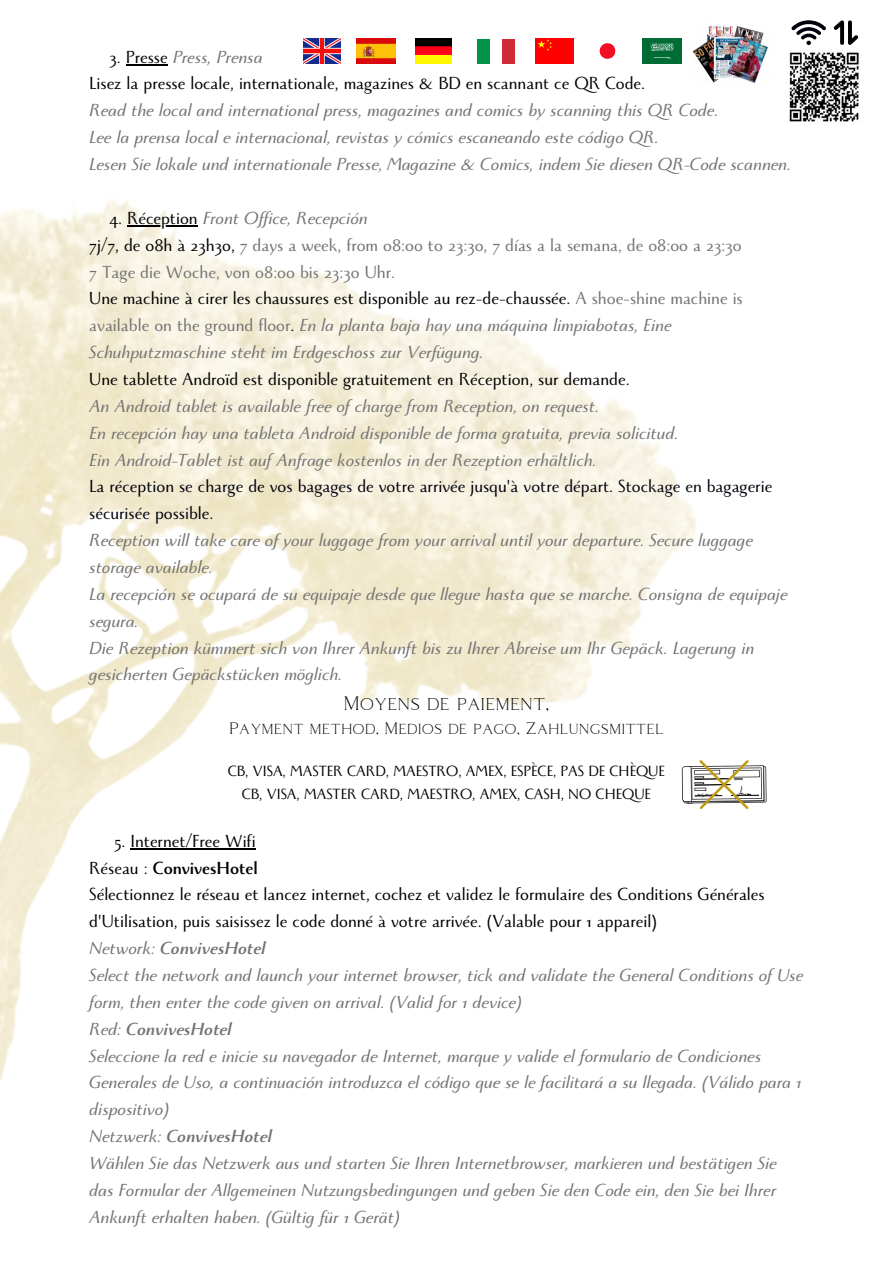
<style>
.page{position:relative;width:893px;height:1264px;background:#fff}
.page>*{position:absolute;margin:0;border:0;box-sizing:border-box;transform-origin:0 0}
.t1{font:italic 19.5px/26.8px "Monterchi";color:#737373}
.t2{font:19.5px/26.8px "Monterchi";color:#000}
.t3{font:19.5px "Monterchi";color:#737373}
.t4{font:19.5px/26.8px "Monterchi";color:#00000d}
.t5{font:italic 700 19.5px "Monterchi";color:#737373}
.t6{font:700 19.5px "Monterchi";color:#000}
.t7{font:19.5px "Coldiac";color:#000}
.t8{font:16.5px "Monterchi";color:#000}
.t9{font:16.5px "Coldiac";color:#000}
.s1{font-style:normal;color:#000}
.s2{color:#000}
.s3{font-style:normal}
.s4{font-weight:400}
</style>
<div class="page">
<img style="left:0;top:200px;width:696px;height:881px">
<hr style="left:126px;top:64px;width:42px;height:2px;background:#000">
<hr style="left:127px;top:225px;width:71px;height:2px;background:#000">
<hr style="left:130px;top:848px;width:126px;height:1px;background:#000">
<svg style="left:681px;top:760px;width:85px;height:49px"></svg>
<img style="left:303px;top:39px;width:37px;height:25px">
<img style="left:356px;top:39px;width:40px;height:25px">
<img style="left:415px;top:39px;width:36px;height:25px">
<div style="left:477px;top:39px;width:13px;height:25px;background:#009246"></div>
<div style="left:502px;top:39px;width:13px;height:25px;background:#ce2b37"></div>
<img style="left:535px;top:39px;width:38px;height:25px">
<img style="left:599px;top:43px;width:17px;height:16px">
<img style="left:642px;top:39px;width:39px;height:25px">
<img style="left:693px;top:26px;width:75px;height:57px">
<img style="left:789px;top:52px;width:70px;height:70px">
<svg style="left:791px;top:20px;width:35px;height:25px"></svg>
<svg style="left:833px;top:20px;width:25px;height:25px"></svg>
<p class="t1" style="left:109px;top:46px;width:155px"><span class="s1">3. Presse</span> Press, Prensa</p>
<p class="t2" style="left:89px;top:73px;width:557px">Lisez la presse locale, internationale, magazines &amp; BD en scannant ce QR Code.</p>
<p class="t1" style="left:89px;top:100px;width:630px">Read the local and international press, magazines and comics by scanning this QR Code.</p>
<p class="t1" style="left:89px;top:127px;width:571px">Lee la prensa local e internacional, revistas y cómics escaneando este código QR.</p>
<p class="t1" style="left:89px;top:154px;width:703px">Lesen Sie lokale und internationale Presse, Magazine &amp; Comics, indem Sie diesen QR-Code scannen.</p>
<p class="t1" style="left:109px;top:207px;width:260px"><span class="s1">4. Réception</span> Front Of ice, Recepción</p>
<p class="t3" style="left:89px;top:235px;width:654px"><span class="s2">7j/7, de 08h à 23h30,</span> 7 days a week, from 08:00 to 23:30, 7 días a la semana, de 08:00 a 23:30</p>
<p class="t3" style="left:89px;top:262px;width:307px">7 Tage die Woche, von 08:00 bis 23:30 Uhr.</p>
<p class="t1" style="left:89px;top:288px;width:655px"><span class="s1">Une machine à cirer les chaussures est disponible au rez-de-chaussée.</span> <span class="s3">A shoe-shine machine is available on the ground floor</span><span class="s1">.</span> En la planta baja hay una máquina limpiabotas, Eine<br>Schuhputzmaschine steht im Erdgeschoss zur Verfügung.</p>
<p class="t2" style="left:89px;top:368px;width:542px">Une tablette Androïd est disponible gratuitement en Réception, sur demande.</p>
<p class="t1" style="left:89px;top:395px;width:511px">An Android tablet is available free of charge from Reception, on request.</p>
<p class="t1" style="left:89px;top:422px;width:590px">En recepción hay una tableta Android disponible de forma gratuita, previa solicitud.</p>
<p class="t1" style="left:89px;top:449px;width:508px">Ein Android-Tablet ist auf Anfrage kostenlos in der Rezeption erhältlich.</p>
<p class="t4" style="left:89px;top:476px;width:684px">La réception se charge de vos bagages de votre arrivée jusqu'à votre départ. Stockage en bagagerie sécurisée possible.</p>
<p class="t1" style="left:89px;top:530px;width:665px">Reception will take care of your luggage from your arrival until your departure. Secure luggage storage available.</p>
<p class="t1" style="left:89px;top:583px;width:699px">La recepción se ocupará de su equipaje desde que llegue hasta que se marche. Consigna de equipaje segura.</p>
<p class="t1" style="left:89px;top:637px;width:666px">Die Rezeption kümmert sich von Ihrer Ankunft bis zu Ihrer Abreise um Ihr Gepäck. Lagerung in gesicherten Gepäckstücken möglich.</p>
<p class="t7" style="left:343px;top:693px;width:207px">Moyens de paiement,</p>
<p class="t9" style="left:229px;top:719px;width:436px">Payment method, Medios de pago, Zahlungsmittel</p>
<p class="t8" style="left:228px;top:763px;width:438px">CB, VISA, MASTER CARD, MAESTRO, AMEX, ESPÈCE, PAS DE CHÈQUE</p>
<p class="t8" style="left:242px;top:785px;width:411px">CB, VISA, MASTER CARD, MAESTRO, AMEX, CASH, NO CHEQUE</p>
<p class="t2" style="left:114px;top:830px;width:143px">5. Internet/Free Wifi</p>
<p class="t6" style="left:89px;top:858px;width:170px"><span class="s4">Réseau :</span> ConvivesHotel</p>
<p class="t2" style="left:89px;top:884px;width:677px">Sélectionnez le réseau et lancez internet, cochez et validez le formulaire des Conditions Générales d'Utilisation, puis saisissez le code donné à votre arrivée. (Valable pour 1 appareil)</p>
<p class="t5" style="left:89px;top:938px;width:178px"><span class="s4">Network:</span> ConvivesHotel</p>
<p class="t1" style="left:89px;top:964px;width:715px">Select the network and launch your internet browser, tick and validate the General Conditions of Use form, then enter the code given on arrival. (Valid for 1 device)</p>
<p class="t5" style="left:89px;top:1019px;width:144px"><span class="s4">Red:</span> ConvivesHotel</p>
<p class="t1" style="left:89px;top:1045px;width:713px">Seleccione la red e inicie su navegador de Internet, marque y valide el formulario de Condiciones<br>Generales de Uso, a continuación introduzca el código que se le facilitará a su llegada. (Válido para 1 dispositivo)</p>
<p class="t5" style="left:89px;top:1126px;width:184px"><span class="s4">Netzwerk:</span> ConvivesHotel</p>
<p class="t1" style="left:89px;top:1152px;width:688px;text-align:justify">Wählen Sie das Netzwerk aus und starten Sie Ihren Internetbrowser, markieren und bestätigen Sie das Formular der Allgemeinen Nutzungsbedingungen und geben Sie den Code ein, den Sie bei Ihrer Ankunft erhalten haben. (Gültig für 1 Gerät)</p>
</div>
